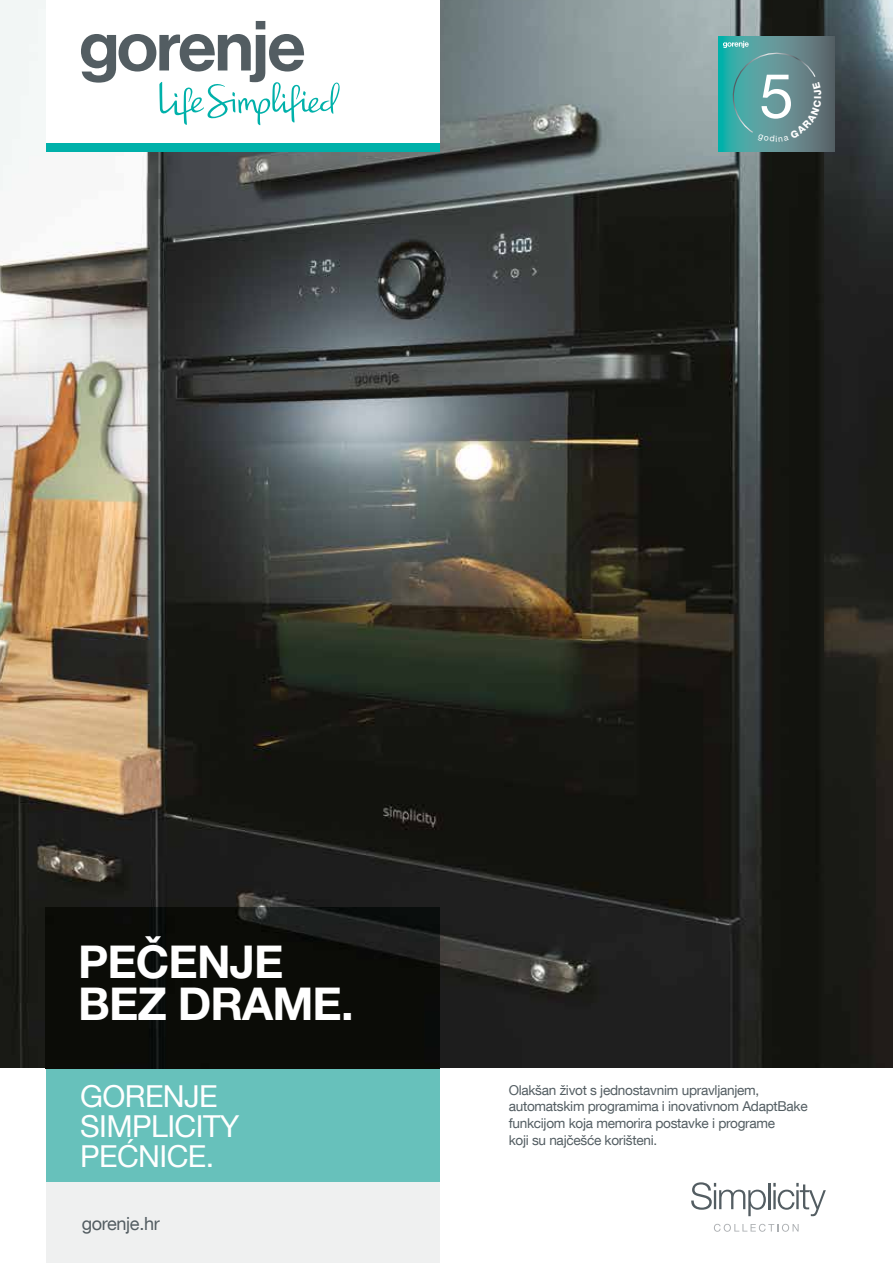
<style>
.page{position:relative;width:893px;height:1263px;background:#fff}
.page>*{position:absolute;margin:0;border:0;box-sizing:border-box;transform-origin:0 0}
.t1{font:62.1px "Helvetica Neue LT Com";color:#fff}
.t2{font:700 45.3px/42.3px "Helvetica Neue LT Pro";letter-spacing:-.02em;color:#fff}
.t3{font:30.3px/30.3px "Helvetica Neue LT Com";letter-spacing:-.02em;color:#fff}
.t4{font:18.15px "Helvetica Neue LT Com";letter-spacing:-.02em;color:#535d62}
.t5{font:13.65px/16.6px "Helvetica Neue LT Com";letter-spacing:-.02em;color:#535d62}
</style>
<div class="page">
<img style="left:0;top:0;width:893px;height:1069px">
<div style="left:46px;top:0;width:393px;height:152px;background:#fff"></div>
<div style="left:46px;top:143px;width:393px;height:9px;background:#00b1aa"></div>
<svg style="left:81px;top:21px;width:259px;height:105px"></svg>
<div style="left:46px;top:1069px;width:393px;height:113px;background:#67c1bb"></div>
<div style="left:46px;top:1182px;width:393px;height:81px;background:#eff0f0"></div>
<img style="left:46px;top:908px;width:393px;height:161px">
<svg style="left:691px;top:1182px;width:75px;height:34px"></svg>
<hr style="left:768px;top:1183px;width:2px;height:26px;background:#535d62">
<svg style="left:773px;top:1183px;width:53px;height:33px"></svg>
<svg style="left:714px;top:1224px;width:85px;height:8px"></svg>
<svg style="left:719px;top:37px;width:115px;height:115px;background:#4c8486"></svg>
<svg style="left:723px;top:41px;width:98px;height:101px;background:#599798"></svg>
<h1 class="t1" style="left:759px;top:58px;width:36px">5</h1>
<h2 class="t2" style="left:78px;top:939px;width:277px">PEČENJE<br>BEZ DRAME.</h2>
<h3 class="t3" style="left:80px;top:1080px;width:161px">GORENJE<br>SIMPLICITY<br>PEĆNICE.</h3>
<h3 class="t4" style="left:82px;top:1213px;width:80px">gorenje.hr</h3>
<p class="t5" style="left:509px;top:1081px;width:300px">Olakšan život s jednostavnim upravljanjem, automatskim programima i inovativnom AdaptBake funkcijom koja memorira postavke i programe<br>koji su najčešće korišteni.</p>
</div>
